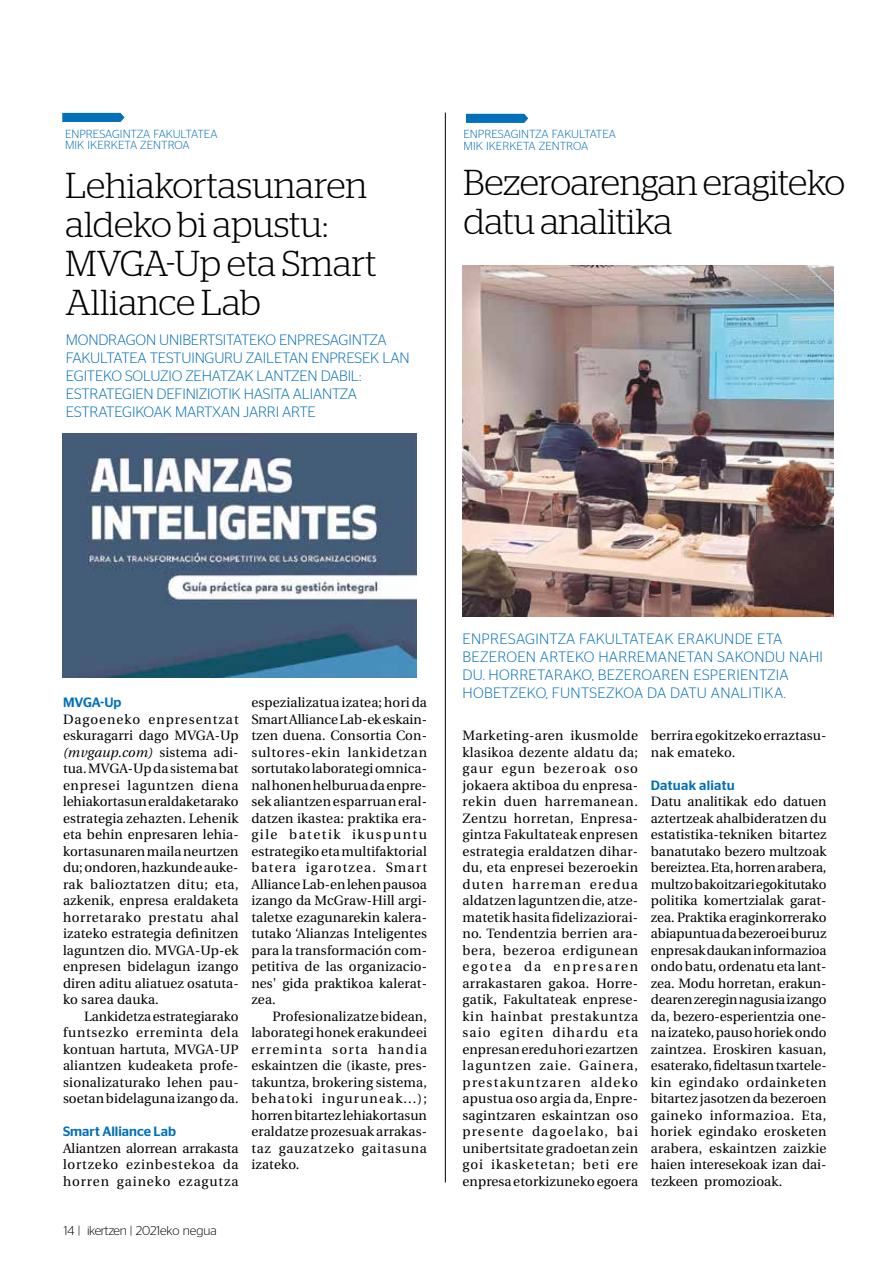
<style>
.page{position:relative;width:893px;height:1263px;background:#fff}
.page>*{position:absolute;margin:0;border:0;box-sizing:border-box;transform-origin:0 0}
.t1{font:300 36px/39px "Stag";letter-spacing:-.01em;color:#000}
.t2{font:300 15px/18px "Stag Sans";letter-spacing:-.01em;color:#0070ba}
.t3{font:300 15px/18px "Stag Sans";letter-spacing:.02em;color:#0070ba}
.t4{font:13.5px/16.5px "Utopia";letter-spacing:.01em;color:#000;text-align:justify}
.t5{font:500 13.5px "Stag Sans";color:#0070ba}
.t6{font:500 13.5px "Stag Sans";letter-spacing:.02em;color:#0070ba}
.t7{font:300 12.75px "Stag Sans";letter-spacing:-.01em;color:#000}
.t8{font:300 11.7px/11.4px "Stag Sans";color:#0070ba}
.s1{font-style:italic}
</style>
<div class="page">
<svg style="left:466px;top:113px;width:63px;height:10px"></svg>
<svg style="left:62px;top:112px;width:63px;height:10px"></svg>
<img style="left:63px;top:433px;width:354px;height:245px">
<hr style="left:445px;top:113px;width:1px;height:1069px;background:#000">
<img style="left:462px;top:266px;width:372px;height:351px">
<p class="t8" style="left:65px;top:128px;width:154px">ENPRESAGINTZA FAKULTATEA<br>MIK IKERKETA ZENTROA</p>
<p class="t8" style="left:464px;top:129px;width:154px">ENPRESAGINTZA FAKULTATEA<br>MIK IKERKETA ZENTROA</p>
<h1 class="t1" style="left:65px;top:166px;width:313px">Lehiakortasunaren aldeko bi apustu:<br>MVGA-Up eta Smart<br>Alliance Lab</h1>
<h1 class="t1" style="left:463px;top:162px;width:383px">Bezeroarengan eragiteko datu analitika</h1>
<p class="t2" style="left:66px;top:331px;width:345px">MONDRAGON UNIBERTSITATEKO ENPRESAGINTZA FAKULTATEA TESTUINGURU ZAILETAN ENPRESEK LAN EGITEKO SOLUZIO ZEHATZAK LANTZEN DABIL:<br>ESTRATEGIEN DEFINIZIOTIK HASITA ALIANTZA ESTRATEGIKOAK MARTXAN JARRI ARTE</p>
<p class="t5" style="left:63px;top:695px;width:60px">MVGA-Up</p>
<p class="t4" style="left:63px;top:711px;width:177px">Dagoeneko enpresentzat eskuragarri dago MVGA-Up <span class="s1">(mvgaup.com)</span> sistema adi&shy;tua. MVGA-Up da sistema bat enpresei laguntzen diena lehiakortasun eraldaketarako estrategia zehazten. Lehenik eta behin enpresaren lehia&shy;kortasunaren maila neurtzen du; ondoren, hazkunde auke&shy;rak balioztatzen ditu; eta, azkenik, enpresa eraldaketa horretarako prestatu ahal izateko estrategia definitzen laguntzen dio. MVGA-Up-ek enpresen bidelagun izango diren aditu aliatuez osatuta&shy;ko sarea dauka.</p>
<p class="t4" style="left:63px;top:1008px;width:177px;text-indent:21px">Lankidetza estrategiarako funtsezko erreminta dela kontuan hartuta, MVGA-UP aliantzen kudeaketa profe&shy;sionalizaturako lehen pau&shy;soetan bidelaguna izango da.</p>
<p class="t5" style="left:63px;top:1124px;width:115px">Smart Alliance Lab</p>
<p class="t4" style="left:63px;top:1140px;width:177px">Aliantzen alorrean arrakasta lortzeko ezinbestekoa da horren gaineko ezagutza</p>
<p class="t4" style="left:251px;top:695px;width:177px">espezializatua izatea; hori da Smart Alliance Lab-ek eskain&shy;tzen duena. Consortia Con&shy;sultores-ekin lankidetzan sortutako laborategi omnica&shy;nal honen helburua da enpre&shy;sek aliantzen esparruan eral&shy;datzen ikastea: praktika era&shy;gile batetik ikuspuntu estrategiko eta multifaktorial batera igarotzea. Smart Alliance Lab-en lehen pausoa izango da McGraw-Hill argi&shy;taletxe ezagunarekin kalera&shy;tutako ‘Alianzas Inteligentes para la transformación com&shy;petitiva de las organizacio&shy;nes' gida praktikoa kalerat&shy;zea.</p>
<p class="t4" style="left:251px;top:1008px;width:177px;text-indent:21px">Profesionalizatze bidean, laborategi honek erakundeei erreminta sorta handia eskaintzen die (ikaste, pres&shy;takuntza, brokering sistema, behatoki inguruneak...); horren bitartez lehiakortasun eraldatze prozesuak arrakas&shy;taz gauzatzeko gaitasuna izateko.</p>
<p class="t7" style="left:64px;top:1223px;width:154px">14 | ikertzen | 2021eko negua</p>
<p class="t3" style="left:463px;top:629px;width:362px">ENPRESAGINTZA FAKULTATEAK ERAKUNDE ETA BEZEROEN ARTEKO HARREMANETAN SAKONDU NAHI DU. HORRETARAKO, BEZEROAREN ESPERIENTZIA HOBETZEKO, FUNTSEZKOA DA DATU ANALITIKA.</p>
<p class="t4" style="left:462px;top:728px;width:177px">Marketing-aren ikusmolde klasikoa dezente aldatu da; gaur egun bezeroak oso jokaera aktiboa du enpresa&shy;rekin duen harremanean.<br>Zentzu horretan, Enpresa&shy;gintza Fakultateak enpresen estrategia eraldatzen dihar&shy;du, eta enpresei bezeroekin duten harreman eredua aldatzen laguntzen die, atze&shy;matetik hasita fidelizaziorai&shy;no. Tendentzia berrien ara&shy;bera, bezeroa erdigunean egotea da enpresaren arrakastaren gakoa. Horre&shy;gatik, Fakultateak enprese&shy;kin hainbat prestakuntza saio egiten dihardu eta enpresan eredu hori ezartzen laguntzen zaie. Gainera, prestakuntzaren aldeko apustua oso argia da, Enpre&shy;sagintzaren eskaintzan oso presente dagoelako, bai unibertsitate gradoetan zein goi ikasketetan; beti ere enpresa etorkizuneko egoera</p>
<p class="t4" style="left:651px;top:727px;width:177px">berrira egokitzeko erraztasu&shy;nak emateko.</p>
<p class="t6" style="left:651px;top:777px;width:85px">Datuak aliatu</p>
<p class="t4" style="left:651px;top:793px;width:177px">Datu analitikak edo datuen aztertzeak ahalbideratzen du estatistika-tekniken bitartez banatutako bezero multzoak bereiztea. Eta, horren arabera, multzo bakoitzari egokitutako politika komertzialak garat&shy;zea. Praktika eraginkorrerako abiapuntua da bezeroei buruz enpresak daukan informazioa ondo batu, ordenatu eta lant&shy;zea. Modu horretan, erakun&shy;dearen zeregin nagusia izango da, bezero-esperientzia one&shy;na izateko, pauso horiek ondo zaintzea. Eroskiren kasuan, esaterako, fideltasun txartele&shy;kin egindako ordainketen bitartez jasotzen da bezeroen gaineko informazioa. Eta, horiek egindako erosketen arabera, eskaintzen zaizkie haien interesekoak izan dai&shy;tezkeen promozioak.</p>
</div>
